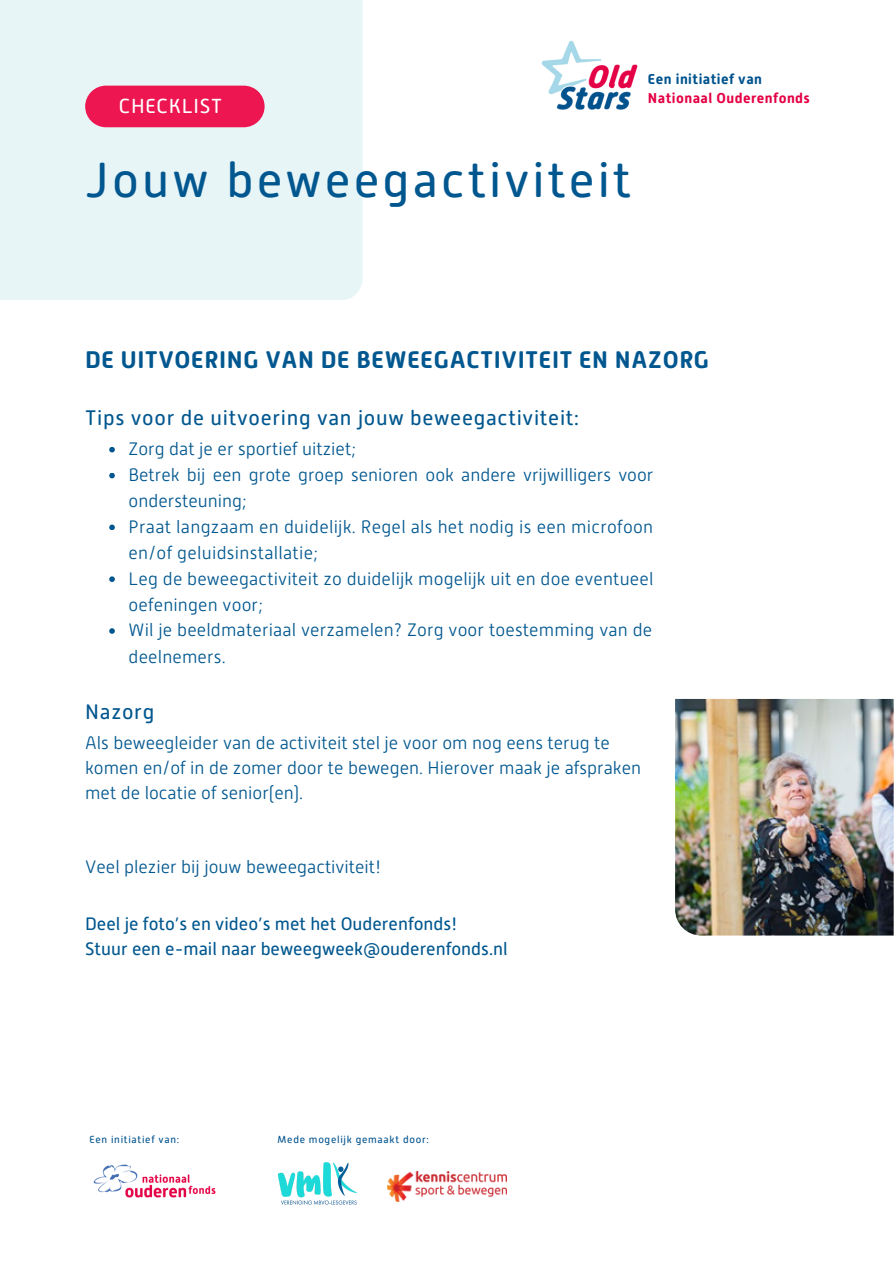
<style>
.page{position:relative;width:894px;height:1264px;background:#fff}
.page>*{position:absolute;margin:0;border:0;box-sizing:border-box;transform-origin:0 0}
.t1{font:49.2px "Alwyn New Rounded";letter-spacing:.065em;color:#00578f}
.t2{font:700 24px "Alwyn New Rounded";letter-spacing:.03em;color:#00578f}
.t3{font:21px "Alwyn New Rounded";letter-spacing:.035em;color:#00578f}
.t4{font:20.25px "Alwyn New Rounded";letter-spacing:.035em;color:#fff}
.t5{font:300 18px/25.8px "Alwyn New Rounded";color:#00578f}
.t6{font:18px "Alwyn New Rounded";color:#00578f}
.t7{font:700 14.25px/19.2px "Alwyn New Rounded";letter-spacing:.035em;color:#e40044}
.t8{font:10.2px "Alwyn New Rounded";letter-spacing:.07em;color:#01538e}
.s1{color:#01538e}
</style>
<div class="page">
<div style="left:0;top:0;width:362px;height:299px;background:#e8f5f7"></div>
<img style="left:675px;top:699px;width:218px;height:236px">
<div style="left:85px;top:86px;width:179px;height:41px;background:#ed1651"></div>
<svg style="left:109px;top:447px;width:6px;height:5px"></svg>
<svg style="left:109px;top:473px;width:6px;height:5px"></svg>
<svg style="left:109px;top:524px;width:6px;height:6px"></svg>
<svg style="left:109px;top:576px;width:6px;height:6px"></svg>
<svg style="left:109px;top:628px;width:6px;height:6px"></svg>
<img style="left:387px;top:1171px;width:119px;height:30px">
<img style="left:93px;top:1164px;width:123px;height:34px">
<img style="left:278px;top:1162px;width:79px;height:43px">
<img style="left:541px;top:40px;width:97px;height:70px">
<p class="t4" style="left:119px;top:94px;width:105px">CHECKLIST</p>
<p class="t7" style="left:647px;top:69px;width:164px"><span class="s1">Een initiatief van<br></span>Nationaal Ouderenfonds</p>
<h5 class="t1" style="left:85px;top:151px;width:547px">Jouw beweegactiviteit</h5>
<h6 class="t2" style="left:85px;top:346px;width:625px">DE UITVOERING VAN DE BEWEEGACTIVITEIT EN NAZORG</h6>
<h5 class="t3" style="left:85px;top:406px;width:495px">Tips voor de uitvoering van jouw beweegactiviteit:</h5>
<h5 class="t5" style="left:128px;top:436px;width:526px">Zorg dat je er sportief uitziet;<br>Betrek bij een grote groep senioren ook andere vrijwilligers voor ondersteuning;<br>Praat langzaam en duidelijk. Regel als het nodig is een microfoon en/of geluidsinstallatie;<br>Leg de beweegactiviteit zo duidelijk mogelijk uit en doe eventueel oefeningen voor;</h5>
<h5 class="t5" style="left:128px;top:616px;width:525px;line-height:27px">Wil je beeldmateriaal verzamelen? Zorg voor toestemming van de deelnemers.</h5>
<h5 class="t3" style="left:85px;top:700px;width:71px">Nazorg</h5>
<h4 class="t5" style="left:85px;top:730px;width:557px;line-height:24.8px">Als beweegleider van de activiteit stel je voor om nog eens terug te komen en/of in de zomer door te bewegen. Hierover maak je afspraken met de locatie of senior(en).</h4>
<h5 class="t5" style="left:85px;top:853px;width:298px">Veel plezier bij jouw beweegactiviteit!</h5>
<h2 class="t6" style="left:85px;top:913px;width:374px">Deel je foto’s en video’s met het Ouderenfonds!</h2>
<h4 class="t6" style="left:85px;top:938px;width:424px">Stuur een e-mail naar beweegweek@ouderenfonds.nl</h4>
<p class="t8" style="left:89px;top:1133px;width:91px">Een initiatief van:</p>
<p class="t8" style="left:277px;top:1133px;width:153px">Mede mogelijk gemaakt door:</p>
</div>
